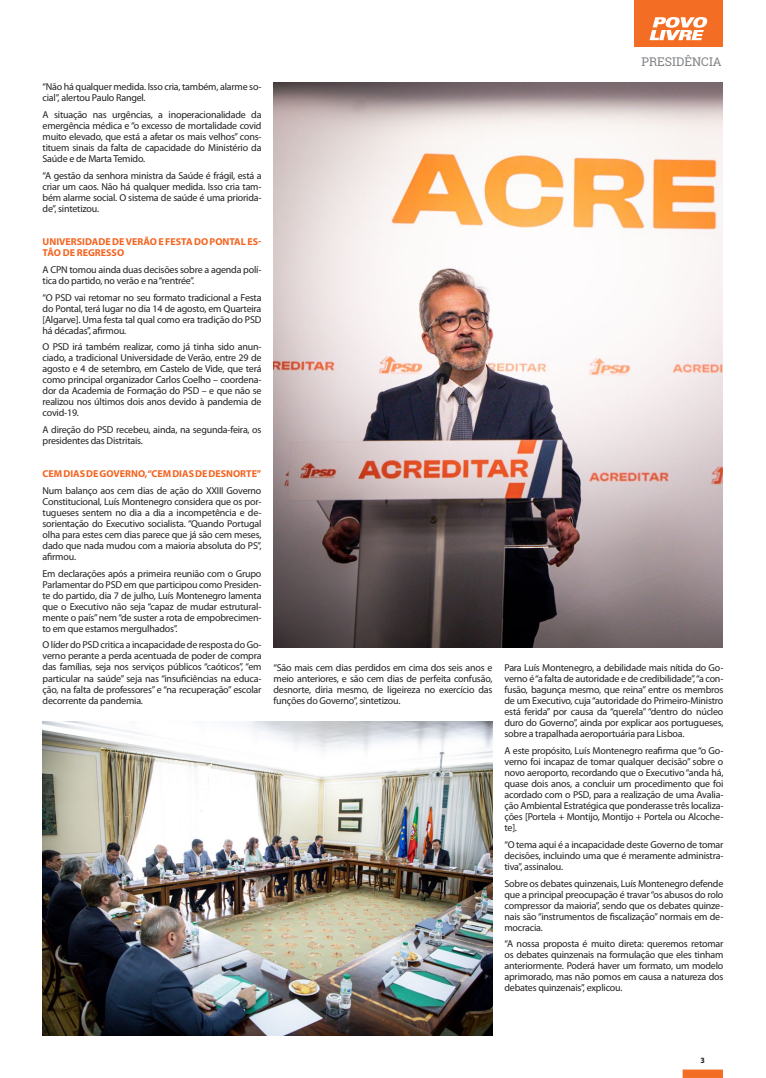
<style>
.page{position:relative;width:766px;height:1078px;background:#fff}
.page>*{position:absolute;margin:0;border:0;box-sizing:border-box;transform-origin:0 0}
.topos{font:12px "Roboto Slab";color:#808285}
.t1{font:10px/11px "Myriad Pro";letter-spacing:-.02em;color:#231f20;text-align:justify}
.t2{font:700 10px/11px "Myriad Pro";color:#f36421}
.t3{font:700 8px "Myriad Pro";color:#231f20}
</style>
<div class="page">
<div style="left:682px;top:1069px;width:40px;height:8px;background:#f36e24;border:1px solid #f36e24"></div>
<div style="left:634px;top:0;width:88px;height:47px;background:#f36e24"></div>
<svg style="left:649px;top:17px;width:58px;height:23px"></svg>
<img style="left:273px;top:83px;width:449px;height:564px">
<img style="left:43px;top:721px;width:449px;height:314px">
<p class="t1" style="left:43px;top:81px;width:220px">“Não há qualquer medida. Isso cria, também, alarme so&shy;cial”, alertou Paulo Rangel.</p>
<p class="t1" style="left:43px;top:109px;width:220px">A situação nas urgências, a inoperacionalidade da emergência médica e “o excesso de mortalidade covid muito elevado, que está a afetar os mais velhos” cons&shy;tituem sinais da falta de capacidade do Ministério da Saúde e de Marta Temido.</p>
<p class="t1" style="left:43px;top:170px;width:220px">“A gestão da senhora ministra da Saúde é frágil, está a criar um caos. Não há qualquer medida. Isso cria tam&shy;bém alarme social. O sistema de saúde é uma priorida&shy;de”, sintetizou.</p>
<p class="t2" style="left:43px;top:236px;width:220px">UNIVERSIDADE DE VERÃO E FESTA DO PONTAL ES-<br>TÃO DE REGRESSO</p>
<p class="t1" style="left:43px;top:264px;width:220px">A CPN tomou ainda duas decisões sobre a agenda polí&shy;tica do partido, no verão e na “rentrée”.</p>
<p class="t1" style="left:43px;top:291px;width:220px">“O PSD vai retomar no seu formato tradicional a Festa do Pontal, terá lugar no dia 14 de agosto, em Quarteira [Algarve]. Uma festa tal qual como era tradição do PSD há décadas”, afirmou.</p>
<p class="t1" style="left:43px;top:341px;width:220px">O PSD irá também realizar, como já tinha sido anun&shy;ciado, a tradicional Universidade de Verão, entre 29 de agosto e 4 de setembro, em Castelo de Vide, que terá como principal organizador Carlos Coelho – coordena&shy;dor da Academia de Formação do PSD – e que não se realizou nos últimos dois anos devido à pandemia de covid-19.</p>
<p class="t1" style="left:43px;top:424px;width:220px">A direção do PSD recebeu, ainda, na segunda-feira, os presidentes das Distritais.</p>
<p class="t2" style="left:43px;top:468px;width:220px">CEM DIAS DE GOVERNO, “CEM DIAS DE DESNORTE”</p>
<p class="t1" style="left:43px;top:485px;width:220px">Num balanço aos cem dias de ação do XXIII Governo Constitucional, Luís Montenegro considera que os por&shy;tugueses sentem no dia a dia a incompetência e de&shy;sorientação do Executivo socialista. “Quando Portugal olha para estes cem dias parece que já são cem meses, dado que nada mudou com a maioria absoluta do PS”, afirmou.</p>
<p class="t1" style="left:43px;top:567px;width:220px">Em declarações após a primeira reunião com o Grupo Parlamentar do PSD em que participou como Presiden&shy;te do partido, dia 7 de julho, Luís Montenegro lamenta que o Executivo não seja “capaz de mudar estrutural&shy;mente o país” nem “de suster a rota de empobrecimen&shy;to em que estamos mergulhados”.</p>
<p class="t1" style="left:43px;top:639px;width:220px">O líder do PSD critica a incapacidade de resposta do Go&shy;verno perante a perda acentuada de poder de compra das famílias, seja nos serviços públicos “caóticos”, “em particular na saúde” seja nas “insuficiências na educa&shy;ção, na falta de professores” e “na recuperação” escolar decorrente da pandemia.</p>
<p class="topos" style="left:641px;top:54px;width:82px">PRESIDÊNCIA</p>
<p class="t1" style="left:273px;top:662px;width:220px">“São mais cem dias perdidos em cima dos seis anos e meio anteriores, e são cem dias de perfeita confusão, desnorte, diria mesmo, de ligeireza no exercício das funções do Governo”, sintetizou.</p>
<p class="t1" style="left:504px;top:662px;width:220px">Para Luís Montenegro, a debilidade mais nítida do Go&shy;verno é “a falta de autoridade e de credibilidade”, “a con&shy;fusão, bagunça mesmo, que reina” entre os membros de um Executivo, cuja “autoridade do Primeiro-Ministro está ferida” por causa da “querela” “dentro do núcleo duro do Governo”, ainda por explicar aos portugueses, sobre a trapalhada aeroportuária para Lisboa.</p>
<p class="t1" style="left:504px;top:744px;width:220px">A este propósito, Luís Montenegro reafirma que “o Go&shy;verno foi incapaz de tomar qualquer decisão” sobre o novo aeroporto, recordando que o Executivo “anda há, quase dois anos, a concluir um procedimento que foi acordado com o PSD, para a realização de uma Avalia&shy;ção Ambiental Estratégica que ponderasse três localiza&shy;ções [Portela + Montijo, Montijo + Portela ou Alcoche&shy;te].</p>
<p class="t1" style="left:504px;top:838px;width:220px">“O tema aqui é a incapacidade deste Governo de tomar decisões, incluindo uma que é meramente administra&shy;tiva”, assinalou.</p>
<p class="t1" style="left:504px;top:877px;width:220px">Sobre os debates quinzenais, Luís Montenegro defende que a principal preocupação é travar “os abusos do rolo compressor da maioria”, sendo que os debates quinze&shy;nais são “instrumentos de fiscalização” normais em de&shy;mocracia.</p>
<p class="t1" style="left:504px;top:937px;width:220px">“A nossa proposta é muito direta: queremos retomar os debates quinzenais na formulação que eles tinham anteriormente. Poderá haver um formato, um modelo aprimorado, mas não pomos em causa a natureza dos debates quinzenais”, explicou.</p>
<p class="t3" style="left:700px;top:1054px;width:6px">3</p>
</div>
